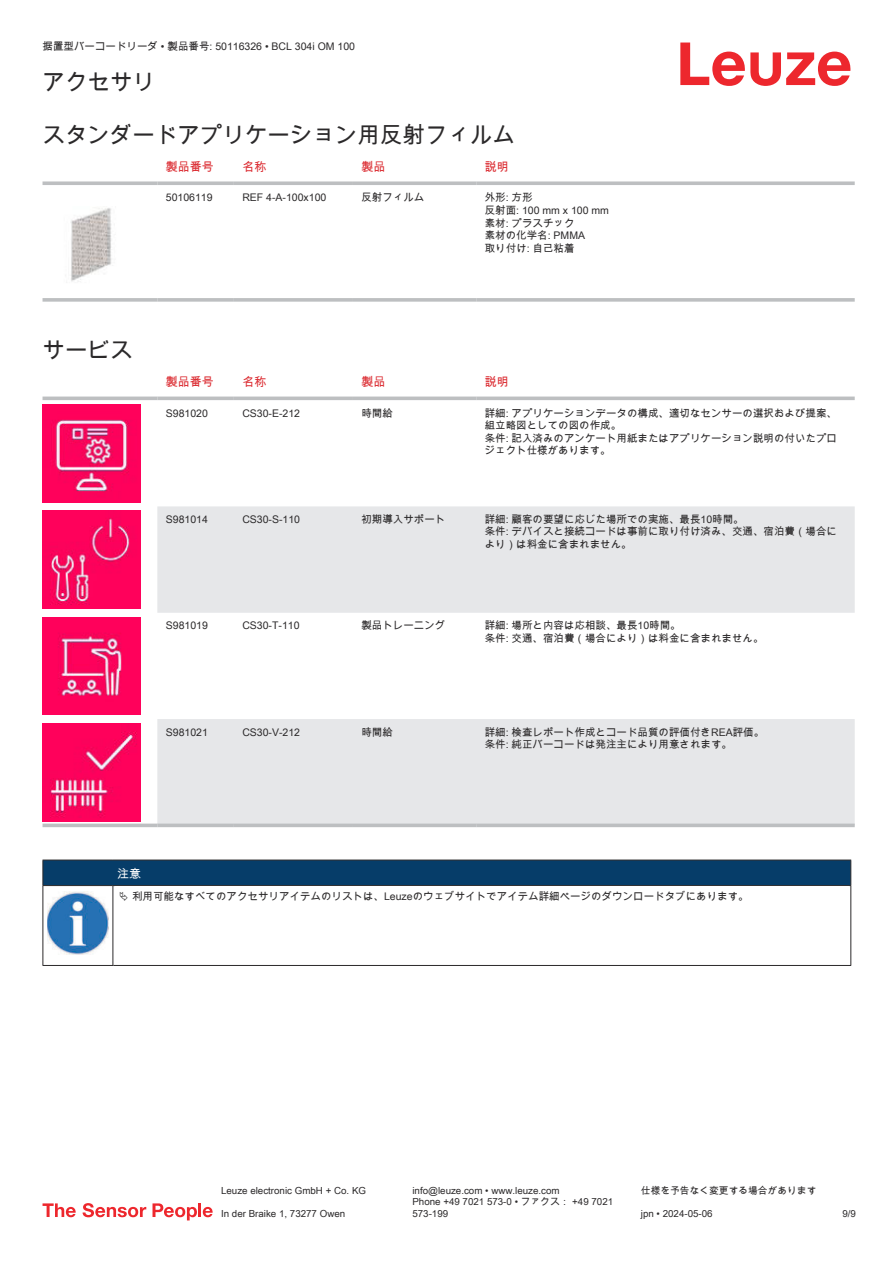
<style>
.page{position:relative;width:893px;height:1263px;background:#fff}
.page>*{position:absolute;margin:0;border:0;box-sizing:border-box;transform-origin:0 0}
.t1{font:22.5px "Arial Unicode MS";color:#2b292a}
.t2{font:12px "Arial Unicode MS";color:#db2a30}
.t3{font:12px "Arial Unicode MS";color:#fff}
.t4{font:10.5px/12.6px "Arial Unicode MS";color:#2b292a}
.t5{font:9.75px/11.7px "Arial Unicode MS";color:#2b292a}
</style>
<div class="page">
<svg style="left:680px;top:43px;width:170px;height:43px"></svg>
<svg style="left:43px;top:181px;width:114px;height:4px"></svg>
<svg style="left:157px;top:181px;width:77px;height:4px"></svg>
<svg style="left:234px;top:181px;width:119px;height:4px"></svg>
<svg style="left:353px;top:181px;width:123px;height:4px"></svg>
<svg style="left:476px;top:181px;width:379px;height:4px;fill:#bdbfc1"></svg>
<svg style="left:43px;top:298px;width:114px;height:4px"></svg>
<svg style="left:157px;top:298px;width:77px;height:4px"></svg>
<svg style="left:234px;top:298px;width:119px;height:4px"></svg>
<svg style="left:353px;top:298px;width:123px;height:4px"></svg>
<svg style="left:476px;top:298px;width:379px;height:4px;fill:#c2c4c5"></svg>
<img style="left:71px;top:208px;width:41px;height:74px">
<svg style="left:43px;top:396px;width:812px;height:432px"></svg>
<svg style="left:157px;top:506px;width:698px;height:318px;fill:#e6e7e9"></svg>
<hr style="left:43px;top:397px;width:114px;height:3px;background:#bdbfc1">
<hr style="left:157px;top:397px;width:77px;height:3px;background:#bdbfc1">
<hr style="left:234px;top:397px;width:119px;height:3px;background:#bdbfc1">
<hr style="left:353px;top:397px;width:123px;height:3px;background:#bdbfc1">
<hr style="left:476px;top:397px;width:379px;height:3px;background:#bdbfc1">
<hr style="left:43px;top:824px;width:114px;height:3px;background:#bdbfc1">
<hr style="left:157px;top:824px;width:77px;height:3px;background:#bdbfc1">
<hr style="left:234px;top:824px;width:119px;height:3px;background:#bdbfc1">
<hr style="left:353px;top:824px;width:123px;height:3px;background:#bdbfc1">
<hr style="left:476px;top:824px;width:379px;height:3px;background:#bdbfc1">
<img style="left:43px;top:404px;width:97px;height:98px">
<img style="left:43px;top:511px;width:97px;height:97px">
<img style="left:43px;top:617px;width:97px;height:98px">
<img style="left:43px;top:723px;width:97px;height:98px">
<hr style="left:43px;top:885px;width:70px;height:1px;background:#2b292a">
<div style="left:43px;top:860px;width:808px;height:25px;background:#063d69"></div>
<hr style="left:113px;top:885px;width:738px;height:1px;background:#2b292a">
<hr style="left:43px;top:886px;width:1px;height:75px;background:#2b292a">
<hr style="left:113px;top:886px;width:1px;height:75px;background:#2b292a">
<hr style="left:850px;top:886px;width:1px;height:75px;background:#2b292a">
<hr style="left:43px;top:965px;width:70px;height:1px;background:#2b292a">
<hr style="left:113px;top:965px;width:738px;height:1px;background:#2b292a">
<img style="left:47px;top:892px;width:61px;height:63px">
<svg style="left:43px;top:1203px;width:33px;height:14px"></svg>
<svg style="left:83px;top:1203px;width:63px;height:14px"></svg>
<svg style="left:153px;top:1203px;width:44px;height:17px"></svg>
<hr style="left:198px;top:1203px;width:3px;height:14px;background:#ed272d">
<svg style="left:203px;top:1207px;width:10px;height:10px"></svg>
<p class="t4" style="left:43px;top:40px;width:314px">据置型バーコードリーダ • 製品番号: 50116326 • BCL 304i OM 100</p>
<h1 class="t1" style="left:43px;top:66px;width:114px">アクセサリ</h1>
<h1 class="t1" style="left:43px;top:119px;width:474px">スタンダードアプリケーション用反射フィルム</h1>
<p class="t2" style="left:166px;top:158px;width:49px">製品番号</p>
<p class="t2" style="left:242px;top:158px;width:25px">名称</p>
<p class="t2" style="left:361px;top:158px;width:25px">製品</p>
<p class="t2" style="left:485px;top:158px;width:25px">説明</p>
<p class="t4" style="left:166px;top:191px;width:48px">50106119</p>
<p class="t4" style="left:242px;top:191px;width:86px">REF 4-A-100x100</p>
<p class="t4" style="left:361px;top:191px;width:64px">反射フィルム</p>
<p class="t4" style="left:485px;top:191px;width:126px">外形: 方形<br>反射面: 100 mm x 100 mm素材: プラスチック<br>素材の化学名: PMMA<br>取り付け: 自己粘着</p>
<h1 class="t1" style="left:43px;top:334px;width:91px">サービス</h1>
<p class="t2" style="left:166px;top:373px;width:49px">製品番号</p>
<p class="t2" style="left:242px;top:373px;width:25px">名称</p>
<p class="t2" style="left:361px;top:373px;width:25px">製品</p>
<p class="t2" style="left:485px;top:373px;width:25px">説明</p>
<p class="t4" style="left:166px;top:406px;width:44px">S981020</p>
<p class="t4" style="left:242px;top:406px;width:59px">CS30-E-212</p>
<p class="t4" style="left:361px;top:406px;width:33px">時間給</p>
<p class="t4" style="left:485px;top:406px;width:354px">詳細: アプリケーションデータの構成、適切なセンサーの選択および提案、組立略 図としての図の作成。<br>条件: 記入済みのアンケート用紙またはアプリケーション説明の付いたプロジェク ト仕様があります。</p>
<p class="t4" style="left:166px;top:513px;width:44px">S981014</p>
<p class="t4" style="left:242px;top:513px;width:59px">CS30-S-110</p>
<p class="t4" style="left:361px;top:513px;width:85px">初期導入サポート</p>
<p class="t4" style="left:485px;top:513px;width:354px">詳細: 顧客の要望に応じた場所での実施、最長10時間。<br>条件: デバイスと接続コードは事前に取り付け済み、交通、宿泊費（場合により） は料金に含まれません。</p>
<p class="t4" style="left:166px;top:619px;width:44px">S981019</p>
<p class="t4" style="left:242px;top:619px;width:59px">CS30-T-110</p>
<p class="t4" style="left:361px;top:619px;width:85px">製品トレーニング</p>
<p class="t4" style="left:485px;top:619px;width:280px">詳細: 場所と内容は応相談、最長10時間。<br>条件: 交通、宿泊費（場合により）は料金に含まれません。</p>
<p class="t4" style="left:166px;top:725px;width:44px">S981021</p>
<p class="t4" style="left:242px;top:725px;width:59px">CS30-V-212</p>
<p class="t4" style="left:361px;top:725px;width:33px">時間給</p>
<p class="t4" style="left:485px;top:725px;width:281px">詳細: 検査レポート作成とコード品質の評価付きREA評価。条件: 純正バーコードは発注主により用意されます。</p>
<p class="t3" style="left:117px;top:865px;width:25px">注意</p>
<p class="t4" style="left:132px;top:890px;width:618px">利用可能なすべてのアクセサリアイテムのリストは、Leuzeのウェブサイトでアイテム詳細ページのダウンロードタブにあります。</p>
<p class="t5" style="left:221px;top:1184px;width:146px">Leuze electronic GmbH + Co. KG</p>
<p class="t5" style="left:412px;top:1184px;width:149px">info@leuze.com • www.leuze.com</p>
<p class="t5" style="left:641px;top:1184px;width:177px">仕様を予告なく変更する場合があります</p>
<p class="t5" style="left:221px;top:1207px;width:126px">In der Braike 1, 73277 Owen</p>
<p class="t5" style="left:412px;top:1196px;width:202px">Phone +49 7021 573-0 • ファクス： +49 7021<br>573-199</p>
<p class="t5" style="left:641px;top:1207px;width:73px">jpn • 2024-05-06</p>
<p class="t5" style="left:842px;top:1207px;width:15px">9/9</p>
</div>
